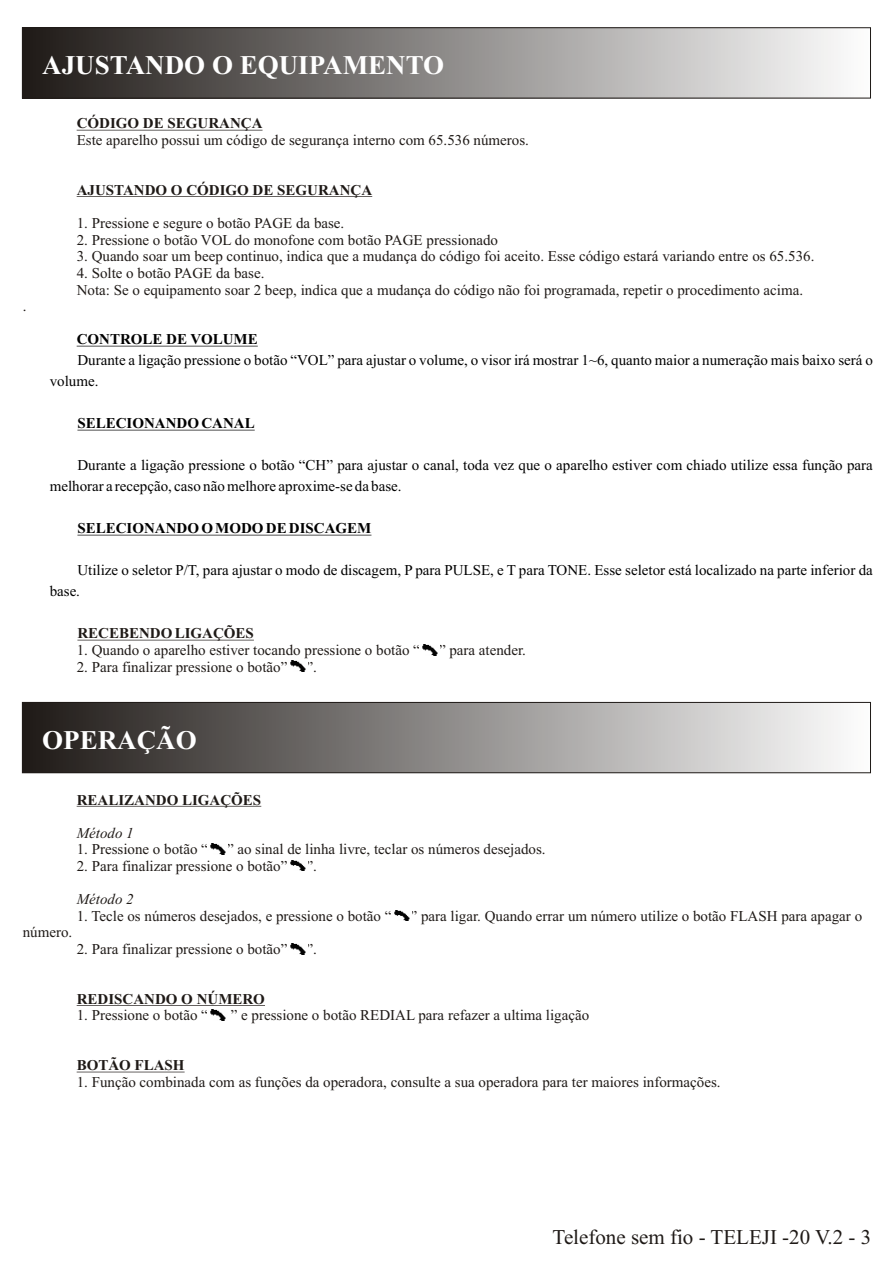
<style>
.page{position:relative;width:894px;height:1263px;background:#fff}
.page>*{position:absolute;margin:0;border:0;box-sizing:border-box;transform-origin:0 0}
.t1{font:700 27px "Times New Roman";color:#fff}
.t2{font:21px "Times New Roman";color:#1f1a17}
.t3{font:15px/16.6px "Times New Roman";color:#1f1a17}
.t4{font:15px/21px "Times New Roman";color:#000}
.t5{font:700 15px "Times New Roman";color:#1f1a17}
.t6{font:700 15px "Times New Roman";color:#000}
.t7{font:italic 15px "Times New Roman";color:#1f1a17}
</style>
<div class="page">
<div style="left:22px;top:28px;width:849px;height:70px;background:linear-gradient(to right,#1f1916,#fefefd)"></div>
<div style="left:22px;top:28px;width:849px;height:70px;border:1px solid #1f1a17"></div>
<img style="left:422px;top:644px;width:16px;height:11px">
<img style="left:290px;top:661px;width:16px;height:11px">
<img style="left:210px;top:844px;width:16px;height:10px">
<img style="left:290px;top:860px;width:16px;height:11px">
<img style="left:394px;top:910px;width:16px;height:11px">
<img style="left:290px;top:943px;width:16px;height:11px">
<img style="left:210px;top:1010px;width:16px;height:10px">
<hr style="left:77px;top:130px;width:186px;height:1px;background:#1f1a17">
<hr style="left:77px;top:196px;width:295px;height:1px;background:#1f1a17">
<hr style="left:77px;top:640px;width:177px;height:1px;background:#1f1a17">
<hr style="left:77px;top:346px;width:181px;height:1px;background:#000">
<hr style="left:77px;top:430px;width:178px;height:1px;background:#000">
<hr style="left:77px;top:535px;width:294px;height:1px;background:#000">
<hr style="left:77px;top:806px;width:184px;height:1px;background:#1f1a17">
<hr style="left:77px;top:1005px;width:188px;height:1px;background:#1f1a17">
<hr style="left:77px;top:1072px;width:108px;height:1px;background:#1f1a17">
<div style="left:22px;top:702px;width:849px;height:71px;background:linear-gradient(to right,#1f1916,#fefefd)"></div>
<div style="left:22px;top:702px;width:849px;height:71px;border:1px solid #1f1a17"></div>
<p class="t3" style="left:23px;top:299px;width:5px">.</p>
<h1 class="t1" style="left:42px;top:56px;width:404px">AJUSTANDO O EQUIPAMENTO</h1>
<p class="t5" style="left:77px;top:118px;width:187px">CÓDIGO DE SEGURANÇA</p>
<p class="t3" style="left:77px;top:133px;width:454px">Este aparelho possui um código de segurança interno com 65.536 números.</p>
<p class="t5" style="left:77px;top:185px;width:297px">AJUSTANDO O CÓDIGO DE SEGURANÇA</p>
<p class="t3" style="left:77px;top:216px;width:269px">1. Pressione e segure o botão PAGE da base.</p>
<p class="t3" style="left:77px;top:233px;width:423px">2. Pressione o botão VOL do monofone com botão PAGE pressionado</p>
<p class="t3" style="left:77px;top:249px;width:739px">3. Quando soar um beep continuo, indica que a mudança do código foi aceito. Esse código estará variando entre os 65.536.</p>
<p class="t3" style="left:77px;top:266px;width:728px">4. Solte o botão PAGE da base.<br>Nota: Se o equipamento soar 2 beep, indica que a mudança do código não foi programada, repetir o procedimento acima.</p>
<p class="t6" style="left:77px;top:334px;width:183px">CONTROLE DE VOLUME</p>
<p class="t4" style="left:50px;top:351px;width:825px;text-indent:28px">Durante a ligação pressione o botão “VOL” para ajustar o volume, o visor irá mostrar 1~6, quanto maior a numeração mais baixo será o volume.</p>
<p class="t6" style="left:77px;top:418px;width:179px">SELECIONANDO CANAL</p>
<p class="t4" style="left:50px;top:456px;width:825px;text-indent:28px">Durante a ligação pressione o botão “CH” para ajustar o canal, toda vez que o aparelho estiver com chiado utilize essa função para melhorar a recepção, caso não melhore aproxime-se da base.</p>
<p class="t6" style="left:77px;top:523px;width:296px">SELECIONANDO O MODO DE DISCAGEM</p>
<p class="t4" style="left:50px;top:561px;width:825px;text-indent:28px">Utilize o seletor P/T, para ajustar o modo de discagem, P para PULSE, e T para TONE. Esse seletor está localizado na parte inferior da base.</p>
<p class="t5" style="left:77px;top:628px;width:178px">RECEBENDO LIGAÇÕES</p>
<p class="t3" style="left:77px;top:643px;width:345px">1. Quando o aparelho estiver tocando pressione o botão “</p>
<p class="t3" style="left:439px;top:643px;width:89px">” para atender.</p>
<p class="t3" style="left:77px;top:660px;width:212px">2. Para finalizar pressione o botão”</p>
<p class="t3" style="left:307px;top:660px;width:12px">”.</p>
<h1 class="t1" style="left:42px;top:730px;width:156px">OPERAÇÃO</h1>
<p class="t5" style="left:77px;top:794px;width:186px">REALIZANDO LIGAÇÕES</p>
<p class="t7" style="left:77px;top:827px;width:59px">Método 1</p>
<p class="t3" style="left:77px;top:842px;width:133px">1. Pressione o botão “</p>
<p class="t3" style="left:227px;top:842px;width:320px">” ao sinal de linha livre, teclar os números desejados.</p>
<p class="t3" style="left:77px;top:859px;width:212px">2. Para finalizar pressione o botão”</p>
<p class="t3" style="left:307px;top:859px;width:12px">”.</p>
<p class="t7" style="left:77px;top:894px;width:59px">Método 2</p>
<p class="t3" style="left:77px;top:909px;width:316px">1. Tecle os números desejados, e pressione o botão “</p>
<p class="t3" style="left:411px;top:909px;width:453px">” para ligar. Quando errar um número utilize o botão FLASH para apagar o</p>
<p class="t3" style="left:23px;top:926px;width:51px">número.</p>
<p class="t3" style="left:77px;top:942px;width:212px">2. Para finalizar pressione o botão”</p>
<p class="t3" style="left:307px;top:942px;width:12px">”.</p>
<p class="t5" style="left:77px;top:994px;width:190px">REDISCANDO O NÚMERO</p>
<p class="t3" style="left:77px;top:1009px;width:133px">1. Pressione o botão “</p>
<p class="t3" style="left:231px;top:1009px;width:360px">” e pressione o botão REDIAL para refazer a ultima ligação</p>
<p class="t5" style="left:77px;top:1060px;width:109px">BOTÃO FLASH</p>
<p class="t3" style="left:77px;top:1075px;width:645px">1. Função combinada com as funções da operadora, consulte a sua operadora para ter maiores informações.</p>
<h2 class="t2" style="left:553px;top:1229px;width:320px">Telefone sem fio - TELEJI -20 V.2 - 3</h2>
</div>
